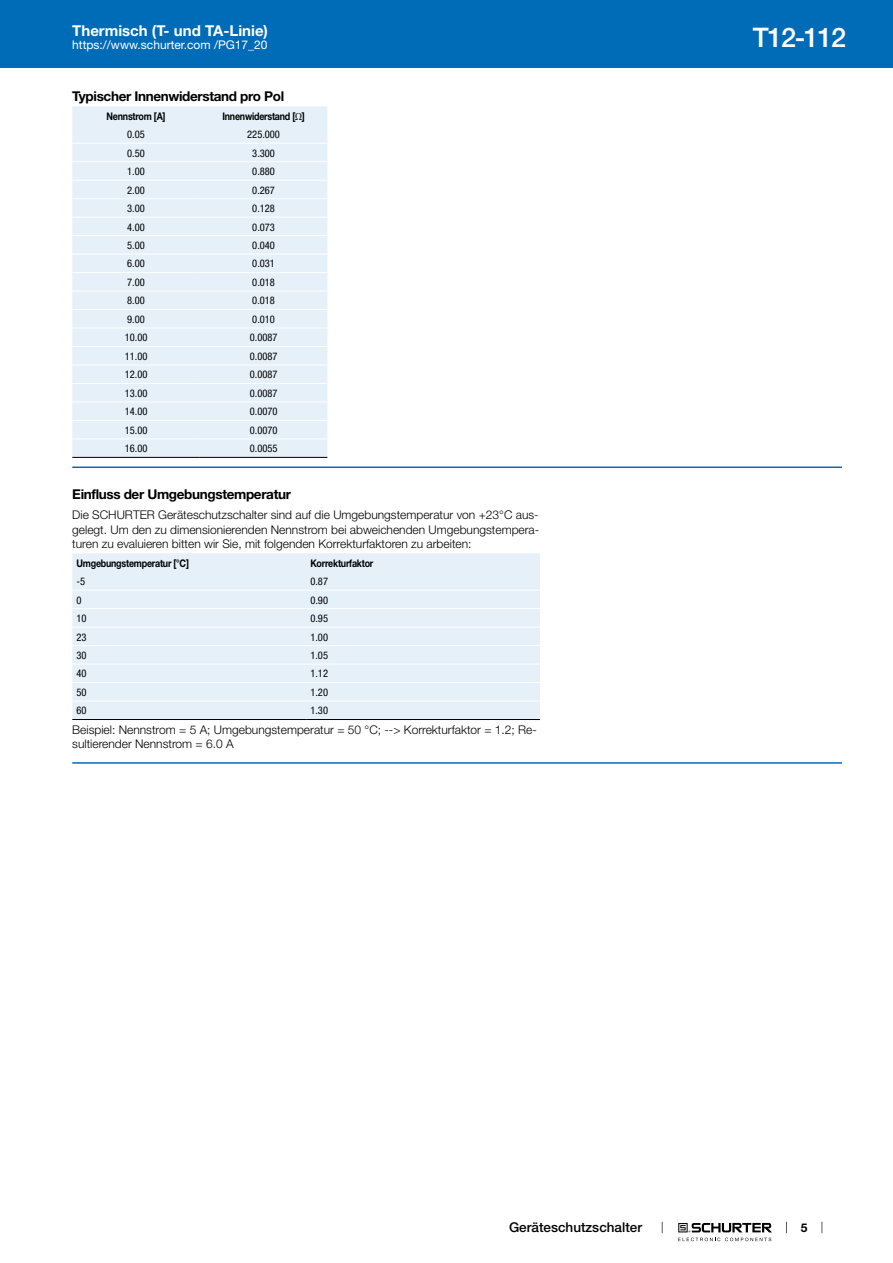
<style>
.page{position:relative;width:893px;height:1263px;background:#fff}
.page>*{position:absolute;margin:0;border:0;box-sizing:border-box;transform-origin:0 0}
.t1{font:500 27px "Helvetica Neue LT";letter-spacing:-.05em;color:#fff}
.t2{font:700 15px "Helvetica Neue LT";color:#fff}
.t3{font:700 13.5px "Helvetica Neue LT";letter-spacing:-.025em;color:#000}
.t4{font:500 13.5px "Helvetica Neue LT";color:#000}
.t5{font:300 12px/14.4px "Helvetica Neue LT";color:#000;text-align:justify}
.t6{font:12px "Helvetica Neue LT";color:#fff}
.t7{font:700 12px "Helvetica Neue LT";color:#000}
.t8{font:condensed 10.5px "Helvetica Neue LT";color:#000}
.t9{font:700 10.5px "Helvetica Neue LT";letter-spacing:-.025em;color:#000;scale:.85 1}
.s1{font-family:"Arial Unicode MS";font-weight:400}
</style>
<div class="page">
<svg style="left:678px;top:1223px;width:94px;height:18px"></svg>
<div style="left:0;top:0;width:893px;height:68px;background:#006bb6"></div>
<div style="left:72px;top:106px;width:255px;height:351px;background:#e6f0f8"></div>
<hr style="left:72px;top:143px;width:128px;height:1px;background:#fff">
<hr style="left:200px;top:143px;width:127px;height:1px;background:#fff">
<hr style="left:72px;top:161px;width:128px;height:1px;background:#fff">
<hr style="left:200px;top:161px;width:127px;height:1px;background:#fff">
<hr style="left:72px;top:180px;width:128px;height:1px;background:#fff">
<hr style="left:200px;top:180px;width:127px;height:1px;background:#fff">
<hr style="left:72px;top:198px;width:128px;height:1px;background:#fff">
<hr style="left:200px;top:198px;width:127px;height:1px;background:#fff">
<hr style="left:72px;top:217px;width:128px;height:1px;background:#fff">
<hr style="left:200px;top:217px;width:127px;height:1px;background:#fff">
<hr style="left:72px;top:235px;width:128px;height:1px;background:#fff">
<hr style="left:200px;top:235px;width:127px;height:1px;background:#fff">
<hr style="left:72px;top:254px;width:128px;height:1px;background:#fff">
<hr style="left:200px;top:254px;width:127px;height:1px;background:#fff">
<hr style="left:72px;top:272px;width:128px;height:1px;background:#fff">
<hr style="left:200px;top:272px;width:127px;height:1px;background:#fff">
<hr style="left:72px;top:291px;width:128px;height:1px;background:#fff">
<hr style="left:200px;top:291px;width:127px;height:1px;background:#fff">
<hr style="left:72px;top:309px;width:128px;height:1px;background:#fff">
<hr style="left:200px;top:309px;width:127px;height:1px;background:#fff">
<hr style="left:72px;top:328px;width:128px;height:1px;background:#fff">
<hr style="left:200px;top:328px;width:127px;height:1px;background:#fff">
<hr style="left:72px;top:346px;width:128px;height:1px;background:#fff">
<hr style="left:200px;top:346px;width:127px;height:1px;background:#fff">
<hr style="left:72px;top:365px;width:128px;height:1px;background:#fff">
<hr style="left:200px;top:365px;width:127px;height:1px;background:#fff">
<hr style="left:72px;top:383px;width:128px;height:1px;background:#fff">
<hr style="left:200px;top:383px;width:127px;height:1px;background:#fff">
<hr style="left:72px;top:402px;width:128px;height:1px;background:#fff">
<hr style="left:200px;top:402px;width:127px;height:1px;background:#fff">
<hr style="left:72px;top:420px;width:128px;height:1px;background:#fff">
<hr style="left:200px;top:420px;width:127px;height:1px;background:#fff">
<hr style="left:72px;top:438px;width:128px;height:1px;background:#fff">
<hr style="left:200px;top:438px;width:127px;height:1px;background:#fff">
<hr style="left:72px;top:457px;width:128px;height:1px;background:#000">
<hr style="left:200px;top:457px;width:127px;height:1px;background:#000">
<hr style="left:72px;top:466px;width:770px;height:2px;background:#006bb6">
<div style="left:72px;top:553px;width:468px;height:166px;background:#e6f0f8"></div>
<hr style="left:72px;top:590px;width:234px;height:1px;background:#fff">
<hr style="left:306px;top:590px;width:234px;height:1px;background:#fff">
<hr style="left:72px;top:608px;width:234px;height:1px;background:#fff">
<hr style="left:306px;top:608px;width:234px;height:1px;background:#fff">
<hr style="left:72px;top:627px;width:234px;height:1px;background:#fff">
<hr style="left:306px;top:627px;width:234px;height:1px;background:#fff">
<hr style="left:72px;top:645px;width:234px;height:1px;background:#fff">
<hr style="left:306px;top:645px;width:234px;height:1px;background:#fff">
<hr style="left:72px;top:664px;width:234px;height:1px;background:#fff">
<hr style="left:306px;top:664px;width:234px;height:1px;background:#fff">
<hr style="left:72px;top:682px;width:234px;height:1px;background:#fff">
<hr style="left:306px;top:682px;width:234px;height:1px;background:#fff">
<hr style="left:72px;top:701px;width:234px;height:1px;background:#fff">
<hr style="left:306px;top:701px;width:234px;height:1px;background:#fff">
<hr style="left:72px;top:719px;width:234px;height:1px;background:#000">
<hr style="left:306px;top:719px;width:234px;height:1px;background:#000">
<hr style="left:72px;top:762px;width:770px;height:2px;background:#006bb6">
<p class="t2" style="left:72px;top:21px;width:197px">Thermisch (T- und TA-Linie)</p>
<p class="t6" style="left:72px;top:38px;width:197px">https://www.schurter.com /PG17_20</p>
<p class="t3" style="left:72px;top:88px;width:213px">Typischer Innenwiderstand pro Pol</p>
<p class="t9" style="left:107px;top:109px;width:71px">Nennstrom [A]</p>
<p class="t9" style="left:222px;top:109px;width:98px">Innenwiderstand [<span class="s1">Ω</span>]</p>
<p class="t8" style="left:127px;top:128px;width:19px">0.05</p>
<p class="t8" style="left:247px;top:128px;width:34px">225.000</p>
<p class="t8" style="left:127px;top:147px;width:19px">0.50</p>
<p class="t8" style="left:252px;top:147px;width:24px">3.300</p>
<p class="t8" style="left:127px;top:165px;width:19px">1.00</p>
<p class="t8" style="left:252px;top:165px;width:24px">0.880</p>
<p class="t8" style="left:127px;top:184px;width:19px">2.00</p>
<p class="t8" style="left:252px;top:184px;width:24px">0.267</p>
<p class="t8" style="left:127px;top:202px;width:19px">3.00</p>
<p class="t8" style="left:252px;top:202px;width:24px">0.128</p>
<p class="t8" style="left:127px;top:221px;width:19px">4.00</p>
<p class="t8" style="left:252px;top:221px;width:24px">0.073</p>
<p class="t8" style="left:127px;top:239px;width:19px">5.00</p>
<p class="t8" style="left:252px;top:239px;width:24px">0.040</p>
<p class="t8" style="left:127px;top:258px;width:19px">6.00</p>
<p class="t8" style="left:252px;top:258px;width:24px">0.031</p>
<p class="t8" style="left:127px;top:276px;width:19px">7.00</p>
<p class="t8" style="left:252px;top:276px;width:24px">0.018</p>
<p class="t8" style="left:127px;top:295px;width:19px">8.00</p>
<p class="t8" style="left:252px;top:295px;width:24px">0.018</p>
<p class="t8" style="left:127px;top:313px;width:19px">9.00</p>
<p class="t8" style="left:252px;top:313px;width:24px">0.010</p>
<p class="t8" style="left:125px;top:332px;width:24px">10.00</p>
<p class="t8" style="left:250px;top:332px;width:29px">0.0087</p>
<p class="t8" style="left:125px;top:350px;width:24px">11.00</p>
<p class="t8" style="left:250px;top:350px;width:29px">0.0087</p>
<p class="t8" style="left:125px;top:369px;width:24px">12.00</p>
<p class="t8" style="left:250px;top:369px;width:29px">0.0087</p>
<p class="t8" style="left:125px;top:387px;width:24px">13.00</p>
<p class="t8" style="left:250px;top:387px;width:29px">0.0087</p>
<p class="t8" style="left:125px;top:406px;width:24px">14.00</p>
<p class="t8" style="left:250px;top:406px;width:29px">0.0070</p>
<p class="t8" style="left:125px;top:424px;width:24px">15.00</p>
<p class="t8" style="left:250px;top:424px;width:29px">0.0070</p>
<p class="t8" style="left:125px;top:442px;width:24px">16.00</p>
<p class="t8" style="left:250px;top:442px;width:29px">0.0055</p>
<p class="t3" style="left:72px;top:486px;width:220px">Einfluss der Umgebungstemperatur</p>
<p class="t5" style="left:72px;top:508px;width:468px">Die SCHURTER Geräteschutzschalter sind auf die Umgebungstemperatur von +23°C aus&shy;gelegt. Um den zu dimensionierenden Nennstrom bei abweichenden Umgebungstempera&shy;turen zu evaluieren bitten wir Sie, mit folgenden Korrekturfaktoren zu arbeiten:</p>
<p class="t9" style="left:77px;top:556px;width:134px">Umgebungstemperatur [°C]</p>
<p class="t9" style="left:310px;top:556px;width:76px">Korrekturfaktor</p>
<p class="t8" style="left:77px;top:575px;width:10px">-5</p>
<p class="t8" style="left:310px;top:575px;width:19px">0.87</p>
<p class="t8" style="left:77px;top:594px;width:7px">0</p>
<p class="t8" style="left:310px;top:594px;width:19px">0.90</p>
<p class="t8" style="left:77px;top:612px;width:12px">10</p>
<p class="t8" style="left:310px;top:612px;width:19px">0.95</p>
<p class="t8" style="left:77px;top:631px;width:12px">23</p>
<p class="t8" style="left:310px;top:631px;width:19px">1.00</p>
<p class="t8" style="left:77px;top:649px;width:12px">30</p>
<p class="t8" style="left:310px;top:649px;width:19px">1.05</p>
<p class="t8" style="left:77px;top:668px;width:12px">40</p>
<p class="t8" style="left:310px;top:668px;width:19px">1.12</p>
<p class="t8" style="left:77px;top:686px;width:12px">50</p>
<p class="t8" style="left:310px;top:686px;width:19px">1.20</p>
<p class="t8" style="left:77px;top:705px;width:12px">60</p>
<p class="t8" style="left:310px;top:705px;width:19px">1.30</p>
<p class="t5" style="left:72px;top:722px;width:466px">Beispiel: Nennstrom = 5 A; Umgebungstemperatur = 50 °C; --&gt; Korrekturfaktor = 1.2; Re&shy;sultierender Nennstrom = 6.0 A</p>
<h1 class="t1" style="left:753px;top:21px;width:95px">T12-112</h1>
<p class="t4" style="left:509px;top:1219px;width:135px">Geräteschutzschalter</p>
<p class="t7" style="left:801px;top:1220px;width:8px">5</p>
</div>
